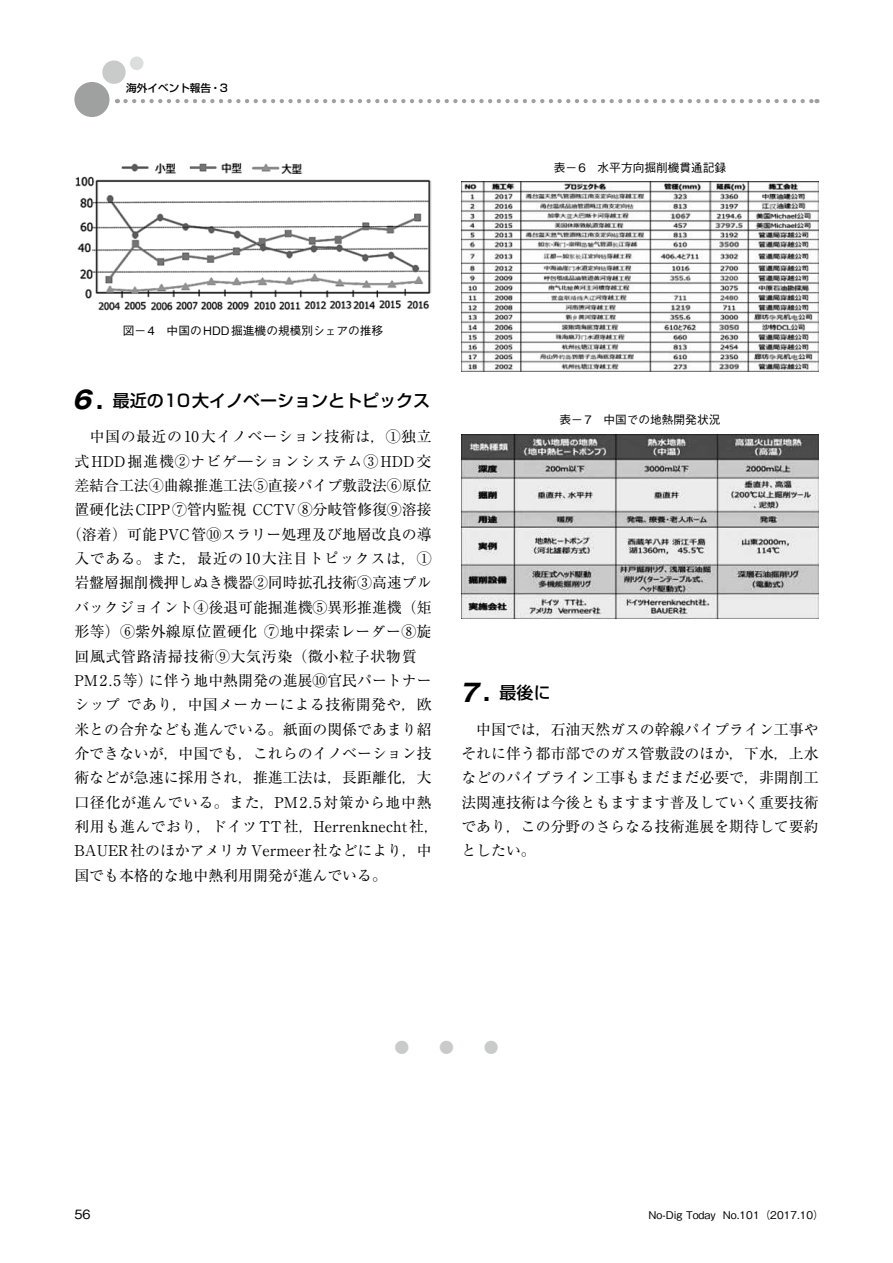
<style>
.page{position:relative;width:893px;height:1263px;background:#fff}
.page>*{position:absolute;margin:0;border:0;box-sizing:border-box;transform-origin:0 0}
.t1{font:500 16.95px "Shin Go Pro";color:#000}
.t2{font:14.85px/24.3px "Ryumin Pro";color:#000;text-align:justify}
.t3{font:14.85px "Ryumin Pro";letter-spacing:.04em;color:#000}
.t4{font:14.85px "Ryumin Pro";letter-spacing:.045em;color:#000}
.t5{font:14.85px "Ryumin Pro";letter-spacing:.055em;color:#000}
.t6{font:14.85px "Ryumin Pro";letter-spacing:.025em;color:#000}
.t7{font:14.85px "Ryumin Pro";letter-spacing:.05em;color:#000}
.t8{font:14.85px "Ryumin Pro";letter-spacing:.03em;color:#000}
.t9{font:500 12.75px "Gothic BBB Pro";color:#000}
.t10{font:500 11.7px "Gothic BBB Pro";color:#000}
.t11{font:500 10.65px "Gothic BBB Pro";color:#000}
.t12{font:500 10.65px "Shin Go Pro";color:#000}
.s1{font-family:"Gothic MB101";font-weight:700;font-style:italic;font-size:24.45px}
.s2{font-family:"Gothic MB101";font-weight:700;font-size:22.35px}
</style>
<div class="page">
<svg style="left:125px;top:99px;width:692px;height:4px"></svg>
<div style="left:74px;top:82px;width:35px;height:35px;background:#9fa0a0;border-radius:50%"></div>
<div style="left:102px;top:60px;width:24px;height:24px;background:#c9caca;border-radius:50%"></div>
<div style="left:130px;top:56px;width:14px;height:14px;background:#dcdddd;border-radius:50%"></div>
<img style="left:461px;top:182px;width:358px;height:190px">
<img style="left:461px;top:434px;width:358px;height:184px">
<img style="left:75px;top:163px;width:357px;height:148px">
<p class="t12" style="left:126px;top:79px;width:103px">海外イベント報告・3</p>
<p class="t10" style="left:554px;top:158px;width:174px">表−6　水平方向掘削機貫通記録</p>
<p class="t10" style="left:123px;top:322px;width:262px">図−4　中国のHDD掘進機の規模別シェアの推移</p>
<p class="t1" style="left:72px;top:386px;width:359px"><span class="s1">6</span><span class="s2">.</span> 最近の10大イノベーションとトピックス</p>
<p class="t3" style="left:74px;top:425px;width:359px">　中国の最近の10大イノベーション技術は，①独立</p>
<p class="t5" style="left:74px;top:449px;width:359px">式HDD掘進機②ナビゲ―ションシステム③HDD交</p>
<p class="t2" style="left:74px;top:472px;width:359px">差結合工法④曲線推進工法⑤直接パイプ敷設法⑥原位</p>
<p class="t2" style="left:74px;top:497px;width:359px">置硬化法CIPP⑦管内監視 CCTV⑧分岐管修復⑨溶接</p>
<p class="t2" style="left:67px;top:521px;width:366px">（溶着）可能PVC管⑩スラリー処理及び地層改良の導</p>
<p class="t3" style="left:74px;top:547px;width:359px">入である。また，最近の10大注目トピックスは，①</p>
<p class="t2" style="left:74px;top:570px;width:359px">岩盤層掘削機押しぬき機器②同時拡孔技術③高速プル</p>
<p class="t2" style="left:74px;top:594px;width:359px">バックジョイント④後退可能掘進機⑤異形推進機（矩</p>
<p class="t6" style="left:74px;top:620px;width:359px">形等）⑥紫外線原位置硬化 ⑦地中探索レーダー⑧旋</p>
<p class="t7" style="left:74px;top:644px;width:359px">回風式管路清掃技術⑨大気汚染（微小粒子状物質　</p>
<p class="t2" style="left:74px;top:667px;width:359px">PM2.5等）に伴う地中熱開発の進展⑩官民パートナー</p>
<p class="t8" style="left:74px;top:693px;width:359px">シップ であり，中国メーカーによる技術開発や，欧</p>
<p class="t2" style="left:74px;top:716px;width:359px">米との合弁なども進んでいる。紙面の関係であまり紹</p>
<p class="t2" style="left:74px;top:740px;width:359px">介できないが，中国でも，これらのイノベーション技</p>
<p class="t2" style="left:74px;top:764px;width:359px">術などが急速に採用され，推進工法は，長距離化，大</p>
<p class="t4" style="left:74px;top:790px;width:359px">口径化が進んでいる。また，PM2.5対策から地中熱</p>
<p class="t2" style="left:74px;top:813px;width:366px">利用も進んでおり，ドイツTT社，Herrenknecht社，</p>
<p class="t2" style="left:74px;top:838px;width:359px">BAUER社のほかアメリカVermeer社などにより，中</p>
<p class="t2" style="left:74px;top:862px;width:314px">国でも本格的な地中熱利用開発が進んでいる。</p>
<p class="t10" style="left:560px;top:411px;width:162px">表−7　中国での地熱開発状況</p>
<p class="t1" style="left:459px;top:678px;width:93px"><span class="s1">7</span><span class="s2">.</span> 最後に</p>
<p class="t2" style="left:461px;top:716px;width:359px">　中国では，石油天然ガスの幹線パイプライン工事やそれに伴う都市部でのガス管敷設のほか，下水，上水などのパイプライン工事もまだまだ必要で，非開削工法関連技術は今後ともますます普及していく重要技術であり，この分野のさらなる技術進展を期待して要約としたい。</p>
<p class="t9" style="left:74px;top:1204px;width:18px">56</p>
<p class="t11" style="left:648px;top:1206px;width:177px">No-Dig Today No.101（2017.10）</p>
</div>
